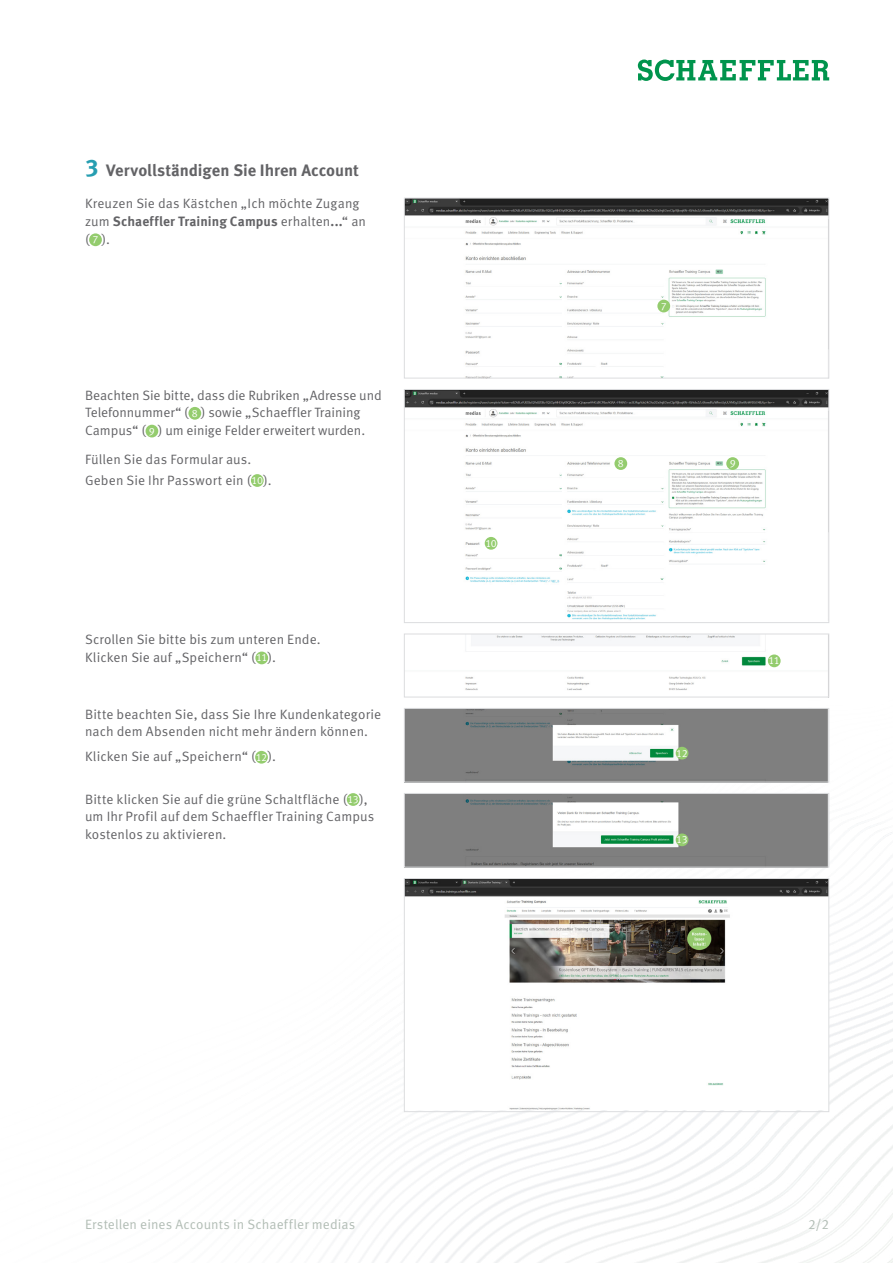
<style>
.page{position:relative;width:893px;height:1263px;background:#fff}
.page>*{position:absolute;margin:0;border:0;box-sizing:border-box;transform-origin:0 0}
.Overline__Teaser_text___11pt_14pt_bold{font:700 16.5px "Schaeffler Meta";color:#636366}
.Copy_text__9pt_11_812pt{font:13.5px/17.7px "Schaeffler Meta";letter-spacing:.005em;color:#636366}
.t1{font:13.5px "Schaeffler Meta";letter-spacing:.005em;color:#b2bdb5}
.Caption_1__7pt_9pt{font:10.5px "Schaeffler Meta";letter-spacing:-.05em;color:#fff}
.s1{font-size:24px;color:#269eb1}
.s2{font-weight:700}
</style>
<div class="page">
<svg style="left:638px;top:60px;width:191px;height:21px"></svg>
<img style="left:406px;top:795px;width:421px;height:70px">
<div style="left:404px;top:793px;width:425px;height:74px;border:1px solid #dcdddf"></div>
<div style="left:89px;top:233px;width:13px;height:13px;background:#94cc6e;border-radius:50%"></div>
<img style="left:406px;top:710px;width:421px;height:70px">
<div style="left:404px;top:708px;width:425px;height:74px;border:1px solid #dcdddf"></div>
<div style="left:676px;top:747px;width:12px;height:12px;background:#94cc6e;border-radius:50%"></div>
<div style="left:255px;top:751px;width:13px;height:13px;background:#94cc6e;border-radius:50%"></div>
<img style="left:406px;top:200px;width:421px;height:167px">
<div style="left:404px;top:198px;width:425px;height:180px;border:1px solid #dcdddf"></div>
<img style="left:406px;top:391px;width:421px;height:229px">
<div style="left:404px;top:389px;width:425px;height:234px;border:1px solid #dcdddf"></div>
<div style="left:657px;top:300px;width:13px;height:12px;background:#94cc6e;border-radius:50%"></div>
<div style="left:614px;top:457px;width:13px;height:13px;background:#94cc6e;border-radius:50%"></div>
<div style="left:726px;top:457px;width:13px;height:13px;background:#94cc6e;border-radius:50%"></div>
<img style="left:406px;top:636px;width:421px;height:55px">
<div style="left:404px;top:634px;width:425px;height:63px;border:1px solid #dcdddf"></div>
<div style="left:768px;top:654px;width:13px;height:13px;background:#94cc6e;border-radius:50%"></div>
<div style="left:188px;top:407px;width:13px;height:13px;background:#94cc6e;border-radius:50%"></div>
<div style="left:251px;top:474px;width:13px;height:13px;background:#94cc6e;border-radius:50%"></div>
<div style="left:255px;top:651px;width:13px;height:13px;background:#94cc6e;border-radius:50%"></div>
<div style="left:146px;top:425px;width:12px;height:12px;background:#94cc6e;border-radius:50%"></div>
<div style="left:485px;top:537px;width:12px;height:13px;background:#94cc6e;border-radius:50%"></div>
<div style="left:347px;top:793px;width:13px;height:13px;background:#94cc6e;border-radius:50%"></div>
<div style="left:676px;top:833px;width:12px;height:13px;background:#94cc6e;border-radius:50%"></div>
<img style="left:406px;top:880px;width:421px;height:230px">
<div style="left:404px;top:878px;width:425px;height:234px;border:1px solid #dcdddf"></div>
<p class="Overline__Teaser_text___11pt_14pt_bold" style="left:85px;top:160px;width:275px"><span class="s1">3</span> Vervollständigen Sie Ihren Account</p>
<p class="Copy_text__9pt_11_812pt" style="left:85px;top:195px;width:282px">Kreuzen Sie das Kästchen „Ich möchte Zugang zum <span class="s2">Schaeffler Training Campus</span> erhalten<span class="s2">...</span>“ an ( ).</p>
<p class="Caption_1__7pt_9pt" style="left:93px;top:233px;width:7px">7</p>
<p class="Copy_text__9pt_11_812pt" style="left:85px;top:386px;width:298px">Beachten Sie bitte, dass die Rubriken „Adresse und<br>Telefonnummer“ ( ) sowie „Schaeffler Training<br>Campus“ ( ) um einige Felder erweitert wurden.</p>
<p class="Copy_text__9pt_11_812pt" style="left:85px;top:450px;width:168px">Füllen Sie das Formular aus.</p>
<p class="Copy_text__9pt_11_812pt" style="left:85px;top:471px;width:188px">Geben Sie Ihr Passwort ein ( ).</p>
<p class="Caption_1__7pt_9pt" style="left:192px;top:407px;width:7px">8</p>
<p class="Caption_1__7pt_9pt" style="left:149px;top:425px;width:7px">9</p>
<p class="Caption_1__7pt_9pt" style="left:252px;top:474px;width:13px">10</p>
<p class="Copy_text__9pt_11_812pt" style="left:85px;top:631px;width:237px">Scrollen Sie bitte bis zum unteren Ende.<br>Klicken Sie auf „Speichern“ ( ).</p>
<p class="Caption_1__7pt_9pt" style="left:256px;top:651px;width:13px">11</p>
<p class="Copy_text__9pt_11_812pt" style="left:85px;top:705px;width:298px">Bitte beachten Sie, dass Sie Ihre Kundenkategorie nach dem Absenden nicht mehr ändern können.</p>
<p class="Copy_text__9pt_11_812pt" style="left:85px;top:748px;width:192px">Klicken Sie auf „Speichern“ ( ).</p>
<p class="Caption_1__7pt_9pt" style="left:256px;top:751px;width:13px">12</p>
<p class="Copy_text__9pt_11_812pt" style="left:85px;top:790px;width:291px">Bitte klicken Sie auf die grüne Schaltfläche ( ), um Ihr Profil auf dem Schaeffler Training Campus kostenlos zu aktivieren.</p>
<p class="Caption_1__7pt_9pt" style="left:347px;top:793px;width:13px">13</p>
<p class="Caption_1__7pt_9pt" style="left:485px;top:537px;width:13px">10</p>
<p class="Caption_1__7pt_9pt" style="left:661px;top:300px;width:7px">7</p>
<p class="Caption_1__7pt_9pt" style="left:618px;top:457px;width:7px">8</p>
<p class="Caption_1__7pt_9pt" style="left:730px;top:457px;width:7px">9</p>
<p class="Caption_1__7pt_9pt" style="left:676px;top:747px;width:13px">12</p>
<p class="Caption_1__7pt_9pt" style="left:676px;top:833px;width:13px">13</p>
<p class="Caption_1__7pt_9pt" style="left:769px;top:654px;width:13px">11</p>
<p class="t1" style="left:85px;top:1216px;width:272px">Erstellen eines Accounts in Schaeffler medias</p>
<p class="t1" style="left:808px;top:1216px;width:23px">2/2</p>
</div>
